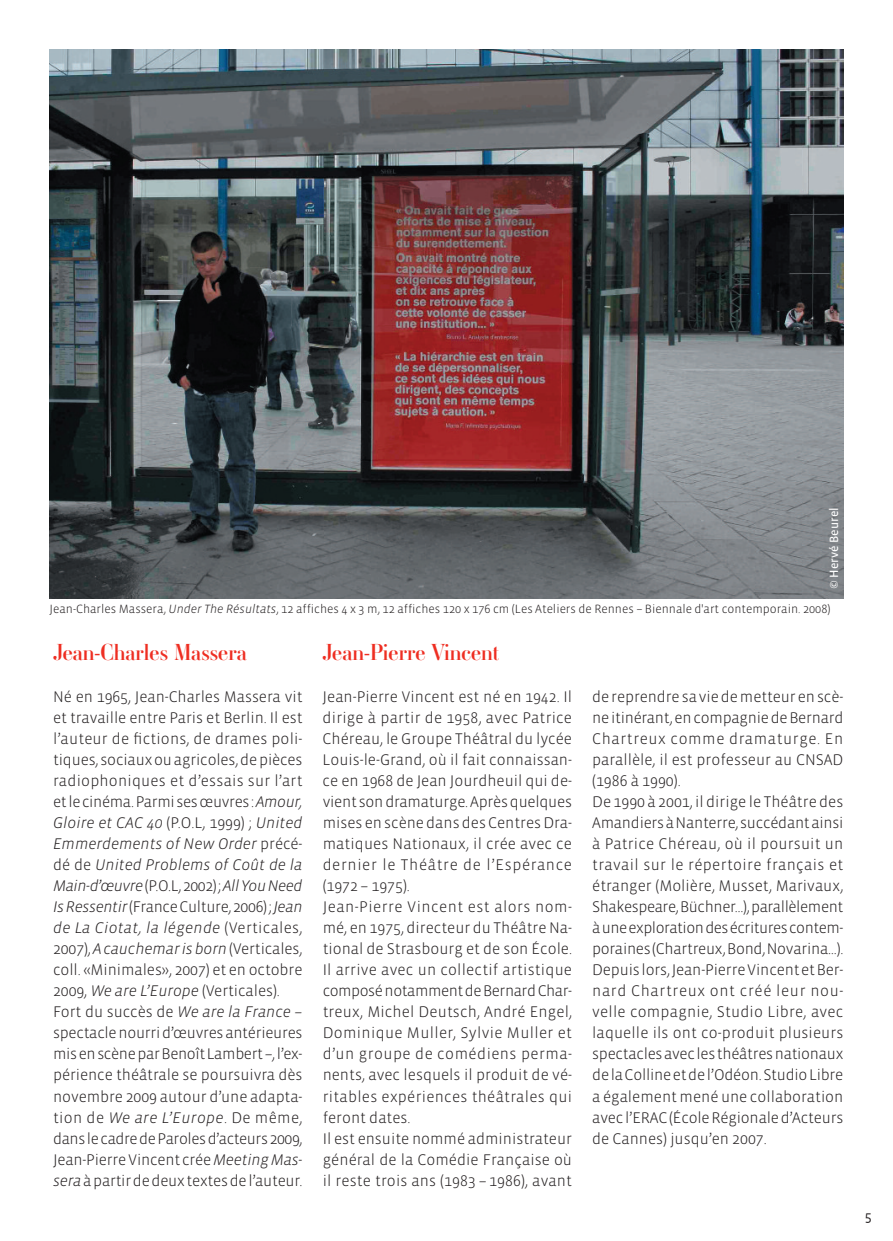
<style>
.page{position:relative;width:893px;height:1241px;background:#fff}
.page>*{position:absolute;margin:0;border:0;box-sizing:border-box;transform-origin:0 0}
.t1{font:22.75px "Ambroise Hu";color:#ee2e22}
.t2{font:300 15.75px/21px "Vista Sans OT";color:#231f20}
.t3{font:14px "Vista Sans OT";color:#231f20}
.t4{font:300 12.25px "Vista Sans OT";color:#231f20}
.t5{font:12.25px "Vista Sans OT";color:#fff}
.s1{font-style:italic}
</style>
<div class="page">
<img style="left:50px;top:50px;width:793px;height:548px">
<p class="t5" style="left:827px;top:589px;width:83px;rotate:-90deg">© Hervé Beurel</p>
<p class="t4" style="left:50px;top:601px;width:782px">Jean-Charles Massera, <span class="s1">Under The Résultats</span>, 12 affiches 4 x 3 m, 12 affiches 120 x 176 cm (Les Ateliers de Rennes – Biennale d'art contemporain. 2008)</p>
<h1 class="t1" style="left:323px;top:644px;width:178px">Jean-Pierre Vincent</h1>
<p class="t2" style="left:323px;top:686px;width:251px">Jean-Pierre Vincent est né en 1942. Il dirige à partir de 1958, avec Patrice Chéreau, le Groupe Théâtral du lycée Louis-le-Grand, où il fait connaissan&shy;ce en 1968 de Jean Jourdheuil qui de&shy;vient sondramaturge.Aprèsquelques mises enscènedansdesCentresDra&shy;matiques Nationaux, il crée avec ce dernier le Théâtre de l’Espérance (1972 – 1975).<br>Jean-Pierre Vincent est alors nom&shy;mé, en 1975, directeur du Théâtre Na&shy;tional de Strasbourg et de son École.<br>Il arrive avec un collectif artistique composénotammentdeBernardChar&shy;treux, Michel Deutsch, André Engel, Dominique Muller, Sylvie Muller et d’un groupe de comédiens perma&shy;nents, avec lesquels il produit de vé&shy;ritables expériences théâtrales qui feront dates.<br>Il est ensuite nommé administrateur général de la Comédie Française où il reste trois ans (1983 – 1986), avant</p>
<p class="t2" style="left:592px;top:686px;width:253px">dereprendresaviedemetteurenscè&shy;neitinérant,encompagniedeBernard Chartreux comme dramaturge. En parallèle, il est professeur au CNSAD (1986 à 1990).<br>De 1990 à 2001, il dirige le Théâtre des AmandiersàNanterre,succédantainsi à Patrice Chéreau, où il poursuit un travail sur le répertoire français et étranger (Molière, Musset, Marivaux, Shakespeare,Büchner…),parallèlement àuneexplorationdesécriturescontem&shy;poraines(Chartreux,Bond,Novarina…).<br>Depuislors,Jean-PierreVincentetBer&shy;nard Chartreux ont créé leur nou&shy;velle compagnie, Studio Libre, avec laquelle ils ont co-produit plusieurs spectaclesaveclesthéâtresnationaux delaCollineetdel’Odéon.StudioLibre a également mené une collaboration avecl’ERAC(ÉcoleRégionaled’Acteurs de Cannes) jusqu’en 2007.</p>
<h1 class="t1" style="left:53px;top:644px;width:195px">Jean-Charles Massera</h1>
<p class="t2" style="left:53px;top:686px;width:251px">Né en 1965, Jean-Charles Massera vit et travaille entre Paris et Berlin. Il est l’auteur de fictions, de drames poli&shy;tiques, sociauxouagricoles,depièces radiophoniques et d’essais sur l’art etlecinéma.Parmisesœuvres:<span class="s1">Amour, Gloire et CAC 40</span> (P.O.L, 1999) ; <span class="s1">United Emmerdements of New Order</span> précé&shy;dé de <span class="s1">United Problems of Coût de la Main-d’œuvre</span>(P.O.L,2002);<span class="s1">AllYouNeed IsRessentir</span>(FranceCulture,2006);<span class="s1">Jean de La Ciotat, la légende</span> (Verticales, 2007),<span class="s1">Acauchemarisborn</span>(Verticales, coll. «Minimales», 2007) et en octobre 2009, <span class="s1">We are L’Europe</span> (Verticales).<br>Fort du succès de <span class="s1">We are la France – </span>spectaclenourrid’œuvresantérieures misenscèneparBenoîtLambert<span class="s1">–</span>,l’ex&shy;périence théâtrale se poursuivra dès novembre 2009 autour d’une adapta&shy;tion de <span class="s1">We are L’Europe</span>. De même, danslecadredeParolesd’acteurs2009, Jean-PierreVincentcrée<span class="s1">MeetingMas&shy;sera</span>àpartirdedeuxtextesdel’auteur.</p>
<p class="t3" style="left:865px;top:1207px;width:8px">5</p>
</div>
